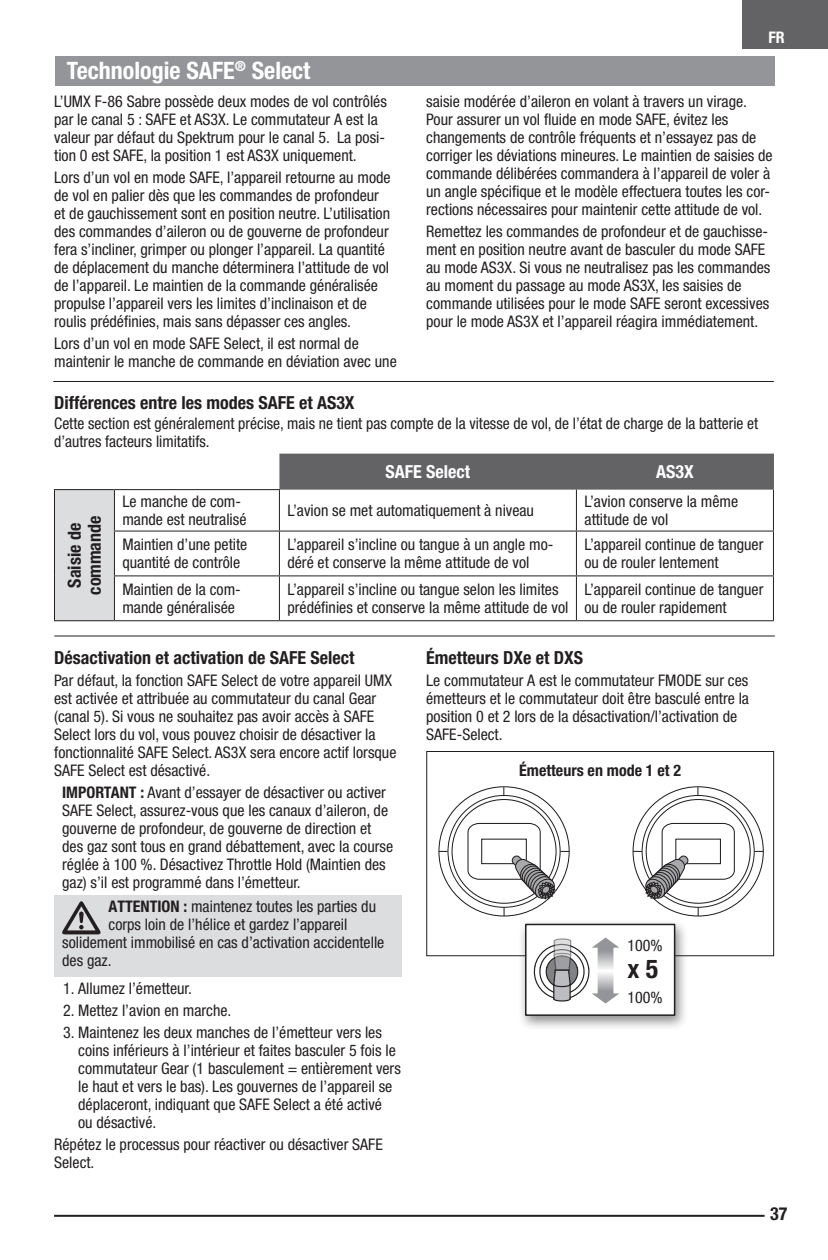
<style>
.page{position:relative;width:828px;height:1260px;background:#fff}
.page>*{position:absolute;margin:0;border:0;box-sizing:border-box;transform-origin:0 0}
.Body{font:700 condensed 26px "Helvetica Neue LT Std";color:#231f20}
.EFL_Main_Header{font:700 condensed 24px "Helvetica Neue LT Std";color:#fff}
.EFL_Sub_Header{font:700 condensed 18px "Helvetica Neue LT Std";color:#231f20}
.EFL_Table_Header{font:700 condensed 18px/20px "Helvetica Neue LT Std";color:#231f20;text-align:center}
.EFL_Sub_Header-2{font:700 condensed 18px "Helvetica Neue LT Std";color:#fff}
.EFL_Body_Text{font:condensed 16px/18px "Helvetica Neue LT Std";color:#231f20}
.EFL_Note_Tip_Important{font:condensed 16px/18px "Helvetica Neue LT Std";color:#231f20}
.EFL_Cautions_and_Warnings{font:condensed 16px "Helvetica Neue LT Std";color:#231f20}
.EFL_Sub_Header-3{font:700 condensed 16px "Helvetica Neue LT Std";color:#231f20}
.Body-2{font:condensed 16px "Helvetica Neue LT Std";color:#231f20}
.t1{font:700 condensed 16px "Helvetica Neue LT Std";color:#fff}
.s1{font-weight:700}
</style>
<div class="page">
<div style="left:743px;top:0;width:85px;height:49px;background:#636366"></div>
<hr style="left:54px;top:1215px;width:711px;height:2px;background:#231f20">
<div style="left:55px;top:56px;width:720px;height:30px;background:#939598"></div>
<div style="left:54px;top:895px;width:348px;height:82px;background:#dcdddf"></div>
<svg style="left:62px;top:901px;width:39px;height:33px"></svg>
<hr style="left:53px;top:381px;width:721px;height:1px;background:#231f20">
<hr style="left:54px;top:636px;width:721px;height:1px;background:#231f20">
<svg style="left:439px;top:787px;width:130px;height:129px"></svg>
<svg style="left:448px;top:795px;width:112px;height:112px"></svg>
<div style="left:452px;top:800px;width:104px;height:103px;background:#fff;border-radius:50%"></div>
<svg style="left:467px;top:822px;width:102px;height:78px"></svg>
<svg style="left:633px;top:787px;width:130px;height:129px"></svg>
<svg style="left:642px;top:795px;width:112px;height:112px"></svg>
<div style="left:646px;top:800px;width:104px;height:103px;background:#fff;border-radius:50%"></div>
<svg style="left:633px;top:822px;width:102px;height:78px"></svg>
<div style="left:426px;top:751px;width:348px;height:205px;border:1px solid #231f20"></div>
<div style="left:518px;top:918px;width:171px;height:113px;background:#231f20;opacity:.5"></div>
<div style="left:526px;top:924px;width:149px;height:91px;background:#fff"></div>
<svg style="left:533px;top:938px;width:86px;height:66px"></svg>
<div style="left:525px;top:924px;width:150px;height:92px;border:2px solid #231f20"></div>
<div style="left:279px;top:454px;width:494px;height:36px;background:#636366"></div>
<div style="left:54px;top:490px;width:60px;height:131px;background:#dcdddf"></div>
<hr style="left:576px;top:490px;width:1px;height:41px;background:#231f20">
<hr style="left:773px;top:490px;width:1px;height:41px;background:#231f20">
<hr style="left:279px;top:531px;width:297px;height:1px;background:#231f20">
<hr style="left:279px;top:532px;width:1px;height:43px;background:#231f20">
<hr style="left:576px;top:531px;width:198px;height:1px;background:#231f20">
<hr style="left:576px;top:532px;width:1px;height:43px;background:#231f20">
<hr style="left:773px;top:532px;width:1px;height:43px;background:#231f20">
<hr style="left:114px;top:575px;width:165px;height:1px;background:#231f20">
<hr style="left:279px;top:575px;width:297px;height:1px;background:#231f20">
<hr style="left:279px;top:576px;width:1px;height:44px;background:#231f20">
<hr style="left:576px;top:575px;width:198px;height:1px;background:#231f20">
<hr style="left:576px;top:576px;width:1px;height:44px;background:#231f20">
<hr style="left:773px;top:576px;width:1px;height:44px;background:#231f20">
<hr style="left:114px;top:620px;width:165px;height:1px;background:#231f20">
<hr style="left:279px;top:620px;width:297px;height:1px;background:#231f20">
<hr style="left:576px;top:620px;width:198px;height:1px;background:#231f20">
<hr style="left:54px;top:490px;width:1px;height:41px;background:#231f20">
<hr style="left:54px;top:531px;width:1px;height:45px;background:#231f20">
<hr style="left:114px;top:532px;width:1px;height:43px;background:#231f20">
<hr style="left:54px;top:576px;width:1px;height:44px;background:#231f20">
<hr style="left:114px;top:576px;width:1px;height:44px;background:#231f20">
<hr style="left:54px;top:620px;width:60px;height:1px;background:#231f20">
<hr style="left:114px;top:490px;width:1px;height:41px;background:#231f20">
<hr style="left:279px;top:490px;width:1px;height:41px;background:#231f20">
<hr style="left:114px;top:531px;width:165px;height:1px;background:#231f20">
<hr style="left:54px;top:489px;width:60px;height:1px;background:#231f20">
<hr style="left:114px;top:489px;width:166px;height:1px;background:#231f20">
<hr style="left:773px;top:454px;width:1px;height:36px;background:#636366">
<p class="EFL_Main_Header" style="left:67px;top:56px;width:245px">Technologie SAFE<sup>®</sup> Select</p>
<p class="EFL_Body_Text" style="left:54px;top:92px;width:334px">L’UMX F-86 Sabre possède deux modes de vol contrôlés par le canal 5 : SAFE et AS3X. Le commutateur A est la valeur par défaut du Spektrum pour le canal 5. La posi&shy;tion 0 est SAFE, la position 1 est AS3X uniquement.</p>
<p class="EFL_Body_Text" style="left:54px;top:168px;width:338px">Lors d’un vol en mode SAFE, l’appareil retourne au mode de vol en palier dès que les commandes de profondeur et de gauchissement sont en position neutre. L’utilisation des commandes d’aileron ou de gouverne de profondeur fera s’incliner, grimper ou plonger l’appareil. La quantité de déplacement du manche déterminera l’attitude de vol de l’appareil. Le maintien de la commande généralisée propulse l’appareil vers les limites d’inclinaison et de roulis prédéfinies, mais sans dépasser ces angles.</p>
<p class="EFL_Body_Text" style="left:54px;top:334px;width:344px">Lors d’un vol en mode SAFE Select, il est normal de maintenir le manche de commande en déviation avec une</p>
<p class="t1" style="left:768px;top:28px;width:18px">FR</p>
<p class="EFL_Body_Text" style="left:426px;top:92px;width:348px">saisie modérée d’aileron en volant à travers un virage.<br>Pour assurer un vol fluide en mode SAFE, évitez les changements de contrôle fréquents et n’essayez pas de corriger les déviations mineures. Le maintien de saisies de commande délibérées commandera à l’appareil de voler à un angle spécifique et le modèle effectuera toutes les cor&shy;rections nécessaires pour maintenir cette attitude de vol.</p>
<p class="EFL_Body_Text" style="left:426px;top:222px;width:346px">Remettez les commandes de profondeur et de gauchisse&shy;ment en position neutre avant de basculer du mode SAFE au mode AS3X. Si vous ne neutralisez pas les commandes au moment du passage au mode AS3X, les saisies de commande utilisées pour le mode SAFE seront excessives pour le mode AS3X et l’appareil réagira immédiatement.</p>
<p class="EFL_Sub_Header" style="left:54px;top:392px;width:302px">Différences entre les modes SAFE et AS3X</p>
<p class="EFL_Body_Text" style="left:54px;top:414px;width:706px">Cette section est généralement précise, mais ne tient pas compte de la vitesse de vol, de l’état de charge de la batterie et d’autres facteurs limitatifs.</p>
<p class="EFL_Table_Header" style="left:64px;top:595px;width:81px;rotate:-90deg">Saisie de commande</p>
<p class="EFL_Sub_Header-2" style="left:386px;top:461px;width:86px">SAFE Select</p>
<p class="EFL_Sub_Header-2" style="left:656px;top:461px;width:39px">AS3X</p>
<p class="EFL_Body_Text" style="left:122px;top:492px;width:126px">Le manche de com&shy;mande est neutralisé</p>
<p class="EFL_Body_Text" style="left:287px;top:501px;width:248px">L’avion se met automatiquement à niveau</p>
<p class="EFL_Body_Text" style="left:584px;top:492px;width:155px">L’avion conserve la même attitude de vol</p>
<p class="EFL_Body_Text" style="left:122px;top:535px;width:126px">Maintien d’une petite quantité de contrôle</p>
<p class="EFL_Body_Text" style="left:287px;top:535px;width:268px">L’appareil s’incline ou tangue à un angle mo&shy;déré et conserve la même attitude de vol</p>
<p class="EFL_Body_Text" style="left:584px;top:535px;width:181px">L’appareil continue de tanguer ou de rouler lentement</p>
<p class="EFL_Body_Text" style="left:122px;top:580px;width:120px">Maintien de la com&shy;mande généralisée</p>
<p class="EFL_Body_Text" style="left:287px;top:580px;width:282px">L’appareil s’incline ou tangue selon les limites prédéfinies et conserve la même attitude de vol</p>
<p class="EFL_Body_Text" style="left:584px;top:580px;width:181px">L’appareil continue de tanguer ou de rouler rapidement</p>
<p class="EFL_Sub_Header" style="left:54px;top:647px;width:302px">Désactivation et activation de SAFE Select</p>
<p class="EFL_Body_Text" style="left:54px;top:672px;width:344px">Par défaut, la fonction SAFE Select de votre appareil UMX est activée et attribuée au commutateur du canal Gear (canal 5). Si vous ne souhaitez pas avoir accès à SAFE Select lors du vol, vous pouvez choisir de désactiver la fonctionnalité SAFE Select. AS3X sera encore actif lorsque SAFE Select est désactivé.</p>
<p class="EFL_Note_Tip_Important" style="left:62px;top:784px;width:332px"><span class="s1">IMPORTANT :</span> Avant d’essayer de désactiver ou activer SAFE Select, assurez-vous que les canaux d’aileron, de gouverne de profondeur, de gouverne de direction et des gaz sont tous en grand débattement, avec la course réglée à 100 %. Désactivez Throttle Hold (Maintien des gaz) s’il est programmé dans l’émetteur.</p>
<p class="EFL_Cautions_and_Warnings" style="left:109px;top:898px;width:269px"><span class="s1">ATTENTION :</span> maintenez toutes les parties du</p>
<p class="EFL_Cautions_and_Warnings" style="left:109px;top:916px;width:240px">corps loin de l’hélice et gardez l’appareil</p>
<p class="EFL_Cautions_and_Warnings" style="left:62px;top:934px;width:324px">solidement immobilisé en cas d’activation accidentelle</p>
<p class="EFL_Cautions_and_Warnings" style="left:62px;top:952px;width:51px">des gaz.</p>
<p class="EFL_Body_Text" style="left:63px;top:980px;width:130px">1. Allumez l’émetteur.</p>
<p class="EFL_Body_Text" style="left:63px;top:1002px;width:170px">2. Mettez l’avion en marche.</p>
<p class="EFL_Body_Text" style="left:78px;top:1024px;width:324px;text-indent:-15px">3. Maintenez les deux manches de l’émetteur vers les coins inférieurs à l’intérieur et faites basculer 5 fois le commutateur Gear (1 basculement = entièrement vers le haut et vers le bas). Les gouvernes de l’appareil se déplaceront, indiquant que SAFE Select a été activé<br>ou désactivé.</p>
<p class="EFL_Body_Text" style="left:54px;top:1136px;width:330px">Répétez le processus pour réactiver ou désactiver SAFE<br>Select.</p>
<p class="EFL_Sub_Header" style="left:426px;top:647px;width:158px">Émetteurs DXe et DXS</p>
<p class="EFL_Body_Text" style="left:426px;top:672px;width:324px">Le commutateur A est le commutateur FMODE sur ces émetteurs et le commutateur doit être basculé entre la position 0 et 2 lors de la désactivation/l’activation de SAFE-Select.</p>
<p class="EFL_Sub_Header-3" style="left:519px;top:760px;width:163px">Émetteurs en mode 1 et 2</p>
<p class="Body-2" style="left:627px;top:936px;width:37px">100%</p>
<p class="Body" style="left:627px;top:953px;width:32px">x 5</p>
<p class="Body-2" style="left:627px;top:988px;width:37px">100%</p>
<p class="EFL_Sub_Header" style="left:770px;top:1203px;width:19px">37</p>
</div>
